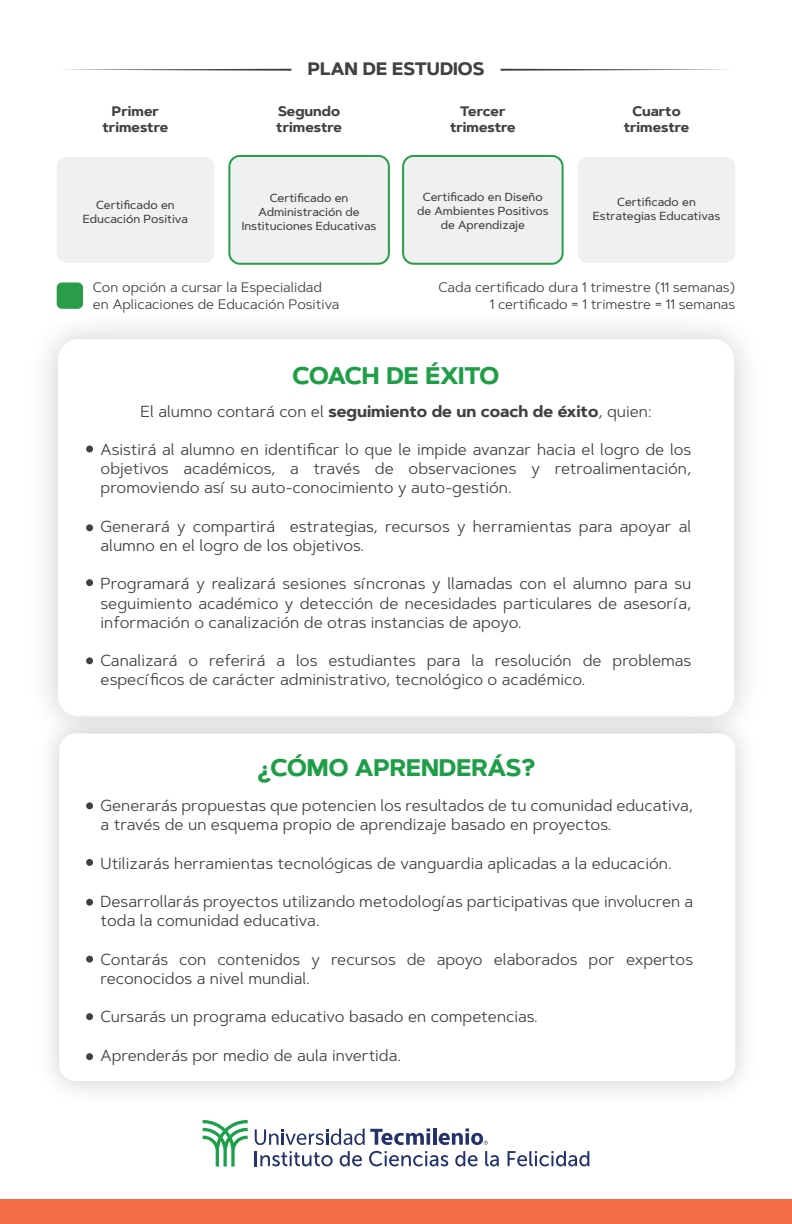
<style>
.page{position:relative;width:792px;height:1224px;background:#fff}
.page>*{position:absolute;margin:0;border:0;box-sizing:border-box;transform-origin:0 0}
.t1{font:700 24px "Artegra Sans";color:#1f9e48}
.t2{font:700 18px "Artegra Sans";color:#414042}
.t3{font:16px/19.2px "Artegra Sans";color:#414042}
.t4{font:13.8px/16.6px "Artegra Sans";color:#414042}
.t5{font:700 13.8px/16.6px "Artegra Sans";color:#414042;text-align:center}
.t6{font:500 11.6px/14px "Artegra Sans";color:#414042;text-align:center}
.s1{font-weight:700}
</style>
<div class="page">
<svg style="left:501px;top:69px;width:228px;height:2px"></svg>
<svg style="left:63px;top:69px;width:228px;height:2px"></svg>
<div style="left:57px;top:157px;width:157px;height:106px;background:#eff0f0;border-radius:10px"></div>
<svg style="left:228px;top:155px;width:162px;height:110px"></svg>
<div style="left:57px;top:282px;width:26px;height:27px;background:#299d47;border-radius:5px"></div>
<img style="left:46px;top:296px;width:700px;height:403px">
<div style="left:58px;top:339px;width:676px;height:377px;background:#fff;border-radius:20px"></div>
<svg style="left:402px;top:155px;width:162px;height:110px"></svg>
<div style="left:578px;top:157px;width:157px;height:106px;background:#eff0f0;border-radius:10px"></div>
<div style="left:86px;top:446px;width:7px;height:6px;background:#414042;border-radius:50%"></div>
<div style="left:86px;top:524px;width:7px;height:7px;background:#414042;border-radius:50%"></div>
<div style="left:86px;top:579px;width:7px;height:7px;background:#414042;border-radius:50%"></div>
<div style="left:86px;top:657px;width:7px;height:7px;background:#414042;border-radius:50%"></div>
<div style="left:86px;top:802px;width:7px;height:7px;background:#414042;border-radius:50%"></div>
<div style="left:86px;top:859px;width:7px;height:7px;background:#414042;border-radius:50%"></div>
<div style="left:86px;top:899px;width:7px;height:7px;background:#414042;border-radius:50%"></div>
<div style="left:86px;top:956px;width:7px;height:7px;background:#414042;border-radius:50%"></div>
<svg style="left:203px;top:1120px;width:45px;height:47px"></svg>
<hr style="left:433px;top:1128px;width:4px;height:17px;background:#23326a">
<svg style="left:439px;top:1128px;width:49px;height:17px"></svg>
<svg style="left:255px;top:1128px;width:175px;height:17px"></svg>
<svg style="left:255px;top:1151px;width:78px;height:15px"></svg>
<svg style="left:340px;top:1151px;width:22px;height:15px"></svg>
<svg style="left:369px;top:1151px;width:79px;height:15px"></svg>
<svg style="left:455px;top:1151px;width:23px;height:15px"></svg>
<svg style="left:485px;top:1151px;width:14px;height:15px"></svg>
<svg style="left:508px;top:1151px;width:81px;height:15px"></svg>
<div style="left:86px;top:1013px;width:7px;height:7px;background:#414042;border-radius:50%"></div>
<div style="left:86px;top:1053px;width:7px;height:7px;background:#414042;border-radius:50%"></div>
<div style="left:0;top:1199px;width:792px;height:25px;background:#f36d45"></div>
<p class="t2" style="left:308px;top:55px;width:178px">PLAN DE ESTUDIOS</p>
<p class="t5" style="left:103px;top:103px;width:67px">Primer trimestre</p>
<p class="t5" style="left:276px;top:103px;width:67px;text-align:left">Segundo trimestre</p>
<p class="t5" style="left:450px;top:103px;width:67px">Tercer trimestre</p>
<p class="t5" style="left:624px;top:103px;width:67px">Cuarto trimestre</p>
<p class="t6" style="left:83px;top:197px;width:107px">Certificado en<br>Educación Positiva</p>
<p class="t6" style="left:242px;top:191px;width:136px">Certificado en<br>Administración de<br>Instituciones Educativas</p>
<p class="t4" style="left:93px;top:279px;width:248px">Con opción a cursar la Especialidad en Aplicaciones de Educación Positiva</p>
<p class="t6" style="left:417px;top:189px;width:133px">Certificado en Diseño de Ambientes Positivos de Aprendizaje</p>
<p class="t6" style="left:593px;top:195px;width:129px">Certificado en<br>Estrategias Educativas</p>
<p class="t4" style="left:439px;top:279px;width:298px;text-align:right">Cada certificado dura 1 trimestre (11 semanas)<br>1 certificado = 1 trimestre = 11 semanas</p>
<h1 class="t1" style="left:293px;top:358px;width:208px">COACH DE ÉXITO</h1>
<p class="t3" style="left:141px;top:401px;width:512px">El alumno contará con el <span class="s1">seguimiento de un coach de éxito</span>, quien:</p>
<p class="t3" style="left:101px;top:440px;width:592px;text-align:justify">Asistirá al alumno en identificar lo que le impide avanzar hacia el logro de los objetivos académicos, a través de observaciones y retroalimentación, promoviendo así su auto-conocimiento y auto-gestión.</p>
<p class="t3" style="left:101px;top:516px;width:592px">Generará y compartirá estrategias, recursos y herramientas para apoyar al alumno en el logro de los objetivos.</p>
<p class="t3" style="left:101px;top:574px;width:592px;text-align:justify">Programará y realizará sesiones síncronas y llamadas con el alumno para su seguimiento académico y detección de necesidades particulares de asesoría, información o canalización de otras instancias de apoyo.</p>
<p class="t3" style="left:101px;top:651px;width:592px">Canalizará o referirá a los estudiantes para la resolución de problemas específicos de carácter administrativo, tecnológico o académico.</p>
<h1 class="t1" style="left:258px;top:750px;width:279px">¿CÓMO APRENDERÁS?</h1>
<p class="t3" style="left:101px;top:796px;width:594px">Generarás propuestas que potencien los resultados de tu comunidad educativa, a través de un esquema propio de aprendizaje basado en proyectos.</p>
<p class="t3" style="left:101px;top:853px;width:572px">Utilizarás herramientas tecnológicas de vanguardia aplicadas a la educación.</p>
<p class="t3" style="left:101px;top:892px;width:594px">Desarrollarás proyectos utilizando metodologías participativas que involucren a toda la comunidad educativa.</p>
<p class="t3" style="left:101px;top:949px;width:594px">Contarás con contenidos y recursos de apoyo elaborados por expertos reconocidos a nivel mundial.</p>
<p class="t3" style="left:101px;top:1007px;width:439px">Cursarás un programa educativo basado en competencias.</p>
<p class="t3" style="left:101px;top:1045px;width:302px">Aprenderás por medio de aula invertida.</p>
</div>
